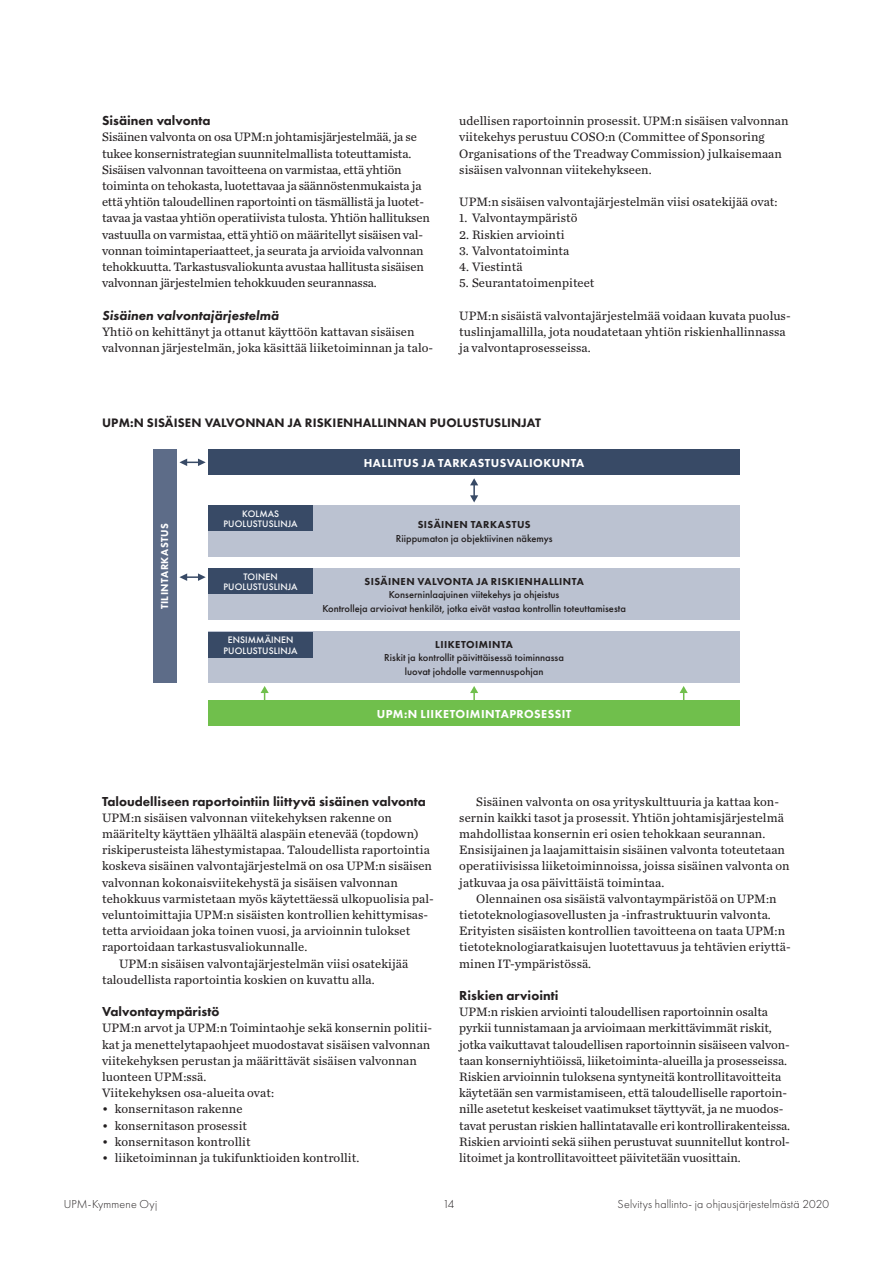
<style>
.page{position:relative;width:893px;height:1263px;background:#fff}
.page>*{position:absolute;margin:0;border:0;box-sizing:border-box;transform-origin:0 0}
.Väliotsikko_9_pt{font:800 13.5px "Futura PT";color:#231f20}
.Väliotsikko_9_pt-2{font:italic 800 13.5px "Futura PT";color:#231f20}
.Leipäteksti_8_5_pt{font:12.75px/16.2px "Chronicle Text G2";letter-spacing:.005em;color:#231f20}
.Table_header{font:800 12.75px "Futura PT";letter-spacing:.01em;color:#231f20}
.t1{font:300 12px "Futura PT";letter-spacing:.015em;color:#231f20}
.AR2016_Table_heading{font:800 12px "Futura PT";letter-spacing:.035em;color:#fff}
.AR2016_Table_body_7{font:500 10.5px/13.5px "Futura PT";color:#231f20;text-align:center}
.AR2016_Table_heading-2{font:800 10.5px "Futura PT";letter-spacing:.045em;color:#231f20}
.AR2016_Table_heading-3{font:800 10.5px "Futura PT";letter-spacing:.04em;color:#fff}
.AR2016_Table_body_7-2{font:500 9.75px/10.5px "Futura PT";letter-spacing:.01em;color:#fff;text-align:center}
</style>
<div class="page">
<div style="left:208px;top:450px;width:532px;height:25px;background:#384a66"></div>
<div style="left:153px;top:450px;width:23px;height:233px;background:#5d6c88"></div>
<div style="left:208px;top:505px;width:532px;height:51px;background:#bbc2d1"></div>
<div style="left:208px;top:505px;width:105px;height:26px;background:#384a66"></div>
<div style="left:208px;top:569px;width:532px;height:51px;background:#bbc2d1"></div>
<div style="left:208px;top:632px;width:532px;height:51px;background:#bbc2d1"></div>
<svg style="left:470px;top:478px;width:8px;height:24px"></svg>
<svg style="left:179px;top:459px;width:27px;height:7px"></svg>
<svg style="left:179px;top:573px;width:27px;height:8px"></svg>
<div style="left:208px;top:700px;width:532px;height:26px;background:#70bf4c"></div>
<svg style="left:470px;top:686px;width:8px;height:14px"></svg>
<svg style="left:680px;top:686px;width:8px;height:14px"></svg>
<svg style="left:261px;top:686px;width:8px;height:14px"></svg>
<div style="left:208px;top:569px;width:105px;height:25px;background:#384a66"></div>
<div style="left:208px;top:632px;width:105px;height:25px;background:#384a66"></div>
<p class="Väliotsikko_9_pt" style="left:102px;top:112px;width:110px">Sisäinen valvonta</p>
<p class="Leipäteksti_8_5_pt" style="left:102px;top:128px;width:329px">Sisäinen valvonta on osa UPM:n johtamisjärjestelmää, ja se tukee konsernistrategian suunnitelmallista toteuttamista.<br>Sisäisen valvonnan tavoitteena on varmistaa, että yhtiön toiminta on tehokasta, luotettavaa ja säännöstenmukaista ja että yhtiön taloudellinen raportointi on täsmällistä ja luotet&shy;tavaa ja vastaa yhtiön operatiivista tulosta. Yhtiön hallituksen vastuulla on varmistaa, että yhtiö on määritellyt sisäisen val&shy;vonnan toimintaperiaatteet, ja seurata ja arvioida valvonnan tehokkuutta. Tarkastusvaliokunta avustaa hallitusta sisäisen valvonnan järjestelmien tehokkuuden seurannassa.</p>
<p class="Väliotsikko_9_pt-2" style="left:102px;top:307px;width:178px">Sisäinen valvontajärjestelmä</p>
<p class="Leipäteksti_8_5_pt" style="left:102px;top:323px;width:333px">Yhtiö on kehittänyt ja ottanut käyttöön kattavan sisäisen valvonnan järjestelmän, joka käsittää liiketoiminnan ja talo-</p>
<p class="Leipäteksti_8_5_pt" style="left:459px;top:112px;width:331px">udellisen raportoinnin prosessit. UPM:n sisäisen valvonnan viitekehys perustuu COSO:n (Committee of Sponsoring Organisations of the Treadway Commission) julkaisemaan sisäisen valvonnan viitekehykseen.</p>
<p class="Leipäteksti_8_5_pt" style="left:459px;top:193px;width:320px">UPM:n sisäisen valvontajärjestelmän viisi osatekijää ovat:</p>
<p class="Leipäteksti_8_5_pt" style="left:459px;top:209px;width:120px">1. Valvontaympäristö</p>
<p class="Leipäteksti_8_5_pt" style="left:459px;top:225px;width:107px">2. Riskien arviointi</p>
<p class="Leipäteksti_8_5_pt" style="left:459px;top:242px;width:112px">3. Valvontatoiminta</p>
<p class="Leipäteksti_8_5_pt" style="left:459px;top:258px;width:65px">4. Viestintä</p>
<p class="Leipäteksti_8_5_pt" style="left:459px;top:274px;width:137px">5. Seurantatoimenpiteet</p>
<p class="Leipäteksti_8_5_pt" style="left:459px;top:306px;width:333px">UPM:n sisäistä valvontajärjestelmää voidaan kuvata puolus&shy;tuslinjamallilla, jota noudatetaan yhtiön riskienhallinnassa ja valvontaprosesseissa.</p>
<p class="Table_header" style="left:102px;top:414px;width:440px">UPM:N SISÄISEN VALVONNAN JA RISKIENHALLINNAN PUOLUSTUSLINJAT</p>
<p class="AR2016_Table_heading" style="left:364px;top:455px;width:222px">HALLITUS JA TARKASTUSVALIOKUNTA</p>
<p class="AR2016_Table_body_7-2" style="left:224px;top:508px;width:76px">KOLMAS<br>PUOLUSTUSLINJA</p>
<p class="AR2016_Table_body_7-2" style="left:227px;top:508px;width:76px">KOLMAS<br>PUOLUSTUSLINJA</p>
<p class="AR2016_Table_heading-3" style="left:158px;top:609px;width:88px;rotate:-90deg">TILINTARKASTUS</p>
<p class="AR2016_Table_heading-2" style="left:418px;top:518px;width:114px">SISÄINEN TARKASTUS</p>
<p class="AR2016_Table_heading-2" style="left:431px;top:518px;width:82px">INTERNAL AUDI</p>
<p class="AR2016_Table_body_7" style="left:408px;top:531px;width:134px">Independent and objective view</p>
<p class="AR2016_Table_body_7" style="left:396px;top:531px;width:158px">Riippumaton ja objektiivinen näkemys</p>
<p class="AR2016_Table_body_7-2" style="left:224px;top:571px;width:76px">TOINEN<br>PUOLUSTUSLINJA</p>
<p class="AR2016_Table_heading-2" style="left:364px;top:575px;width:221px">SISÄINEN VALVONTA JA RISKIENHALLINTA</p>
<p class="AR2016_Table_body_7" style="left:389px;top:588px;width:172px">Konserninlaajuinen viitekehys ja ohjeistus</p>
<p class="AR2016_Table_body_7" style="left:322px;top:601px;width:305px">Kontrolleja arvioivat henkilöt, jotka eivät vastaa kontrollin toteuttamisesta</p>
<p class="AR2016_Table_heading-2" style="left:435px;top:638px;width:79px">LIIKETOIMINTA</p>
<p class="AR2016_Table_body_7" style="left:384px;top:651px;width:181px">Riskit ja kontrollit päivittäisessä toiminnassa luovat johdolle varmennuspohjan</p>
<p class="AR2016_Table_heading" style="left:377px;top:706px;width:196px">UPM:N LIIKETOIMINTAPROSESSIT</p>
<p class="AR2016_Table_body_7-2" style="left:224px;top:635px;width:76px">ENSIMMÄINEN<br>PUOLUSTUSLINJA</p>
<p class="Väliotsikko_9_pt" style="left:102px;top:793px;width:325px">Taloudelliseen raportointiin liittyvä sisäinen valvonta</p>
<p class="Leipäteksti_8_5_pt" style="left:102px;top:809px;width:333px">UPM:n sisäisen valvonnan viitekehyksen rakenne on määritelty käyttäen ylhäältä alaspäin etenevää (topdown) riskiperusteista lähestymistapaa. Taloudellista raportointia koskeva sisäinen valvontajärjestelmä on osa UPM:n sisäisen valvonnan kokonaisviitekehystä ja sisäisen valvonnan tehokkuus varmistetaan myös käytettäessä ulkopuolisia pal&shy;veluntoimittajia UPM:n sisäisten kontrollien kehittymisas&shy;tetta arvioidaan joka toinen vuosi, ja arvioinnin tulokset raportoidaan tarkastusvaliokunnalle.</p>
<p class="Leipäteksti_8_5_pt" style="left:102px;top:954px;width:308px;text-indent:17px">UPM:n sisäisen valvontajärjestelmän viisi osatekijää taloudellista raportointia koskien on kuvattu alla.</p>
<p class="Väliotsikko_9_pt" style="left:102px;top:1003px;width:119px">Valvontaympäristö</p>
<p class="Leipäteksti_8_5_pt" style="left:102px;top:1019px;width:332px">UPM:n arvot ja UPM:n Toimintaohje sekä konsernin politii&shy;kat ja menettelytapaohjeet muodostavat sisäisen valvonnan viitekehyksen perustan ja määrittävät sisäisen valvonnan luonteen UPM:ssä.</p>
<p class="Leipäteksti_8_5_pt" style="left:102px;top:1084px;width:174px">Viitekehyksen osa-alueita ovat:</p>
<p class="Leipäteksti_8_5_pt" style="left:102px;top:1100px;width:142px">• konsernitason rakenne</p>
<p class="Leipäteksti_8_5_pt" style="left:102px;top:1116px;width:147px">• konsernitason prosessit</p>
<p class="Leipäteksti_8_5_pt" style="left:102px;top:1133px;width:150px">• konsernitason kontrollit</p>
<p class="Leipäteksti_8_5_pt" style="left:102px;top:1149px;width:259px">• liiketoiminnan ja tukifunktioiden kontrollit.</p>
<p class="Leipäteksti_8_5_pt" style="left:459px;top:792px;width:332px;text-indent:17px">Sisäinen valvonta on osa yrityskulttuuria ja kattaa kon&shy;sernin kaikki tasot ja prosessit. Yhtiön johtamisjärjestelmä mahdollistaa konsernin eri osien tehokkaan seurannan.<br>Ensisijainen ja laajamittaisin sisäinen valvonta toteutetaan operatiivisissa liiketoiminnoissa, joissa sisäinen valvonta on jatkuvaa ja osa päivittäistä toimintaa.</p>
<p class="Leipäteksti_8_5_pt" style="left:459px;top:890px;width:333px;text-indent:17px">Olennainen osa sisäistä valvontaympäristöä on UPM:n tietoteknologiasovellusten ja -infrastruktuurin valvonta.<br>Erityisten sisäisten kontrollien tavoitteena on taata UPM:n tietoteknologiaratkaisujen luotettavuus ja tehtävien eriyttä&shy;minen IT-ympäristössä.</p>
<p class="Väliotsikko_9_pt" style="left:459px;top:987px;width:101px">Riskien arviointi</p>
<p class="Leipäteksti_8_5_pt" style="left:459px;top:1003px;width:332px">UPM:n riskien arviointi taloudellisen raportoinnin osalta pyrkii tunnistamaan ja arvioimaan merkittävimmät riskit, jotka vaikuttavat taloudellisen raportoinnin sisäiseen valvon&shy;taan konserniyhtiöissä, liiketoiminta-alueilla ja prosesseissa.<br>Riskien arvioinnin tuloksena syntyneitä kontrollitavoitteita käytetään sen varmistamiseen, että taloudelliselle raportoin&shy;nille asetetut keskeiset vaatimukset täyttyvät, ja ne muodos&shy;tavat perustan riskien hallintatavalle eri kontrollirakenteissa.<br>Riskien arviointi sekä siihen perustuvat suunnitellut kontrol&shy;litoimet ja kontrollitavoitteet päivitetään vuosittain.</p>
<p class="t1" style="left:64px;top:1197px;width:95px">UPM-Kymmene Oyj</p>
<p class="t1" style="left:443px;top:1197px;width:13px">14</p>
<p class="t1" style="left:618px;top:1197px;width:213px">Selvitys hallinto- ja ohjausjärjestelmästä 2020</p>
</div>
